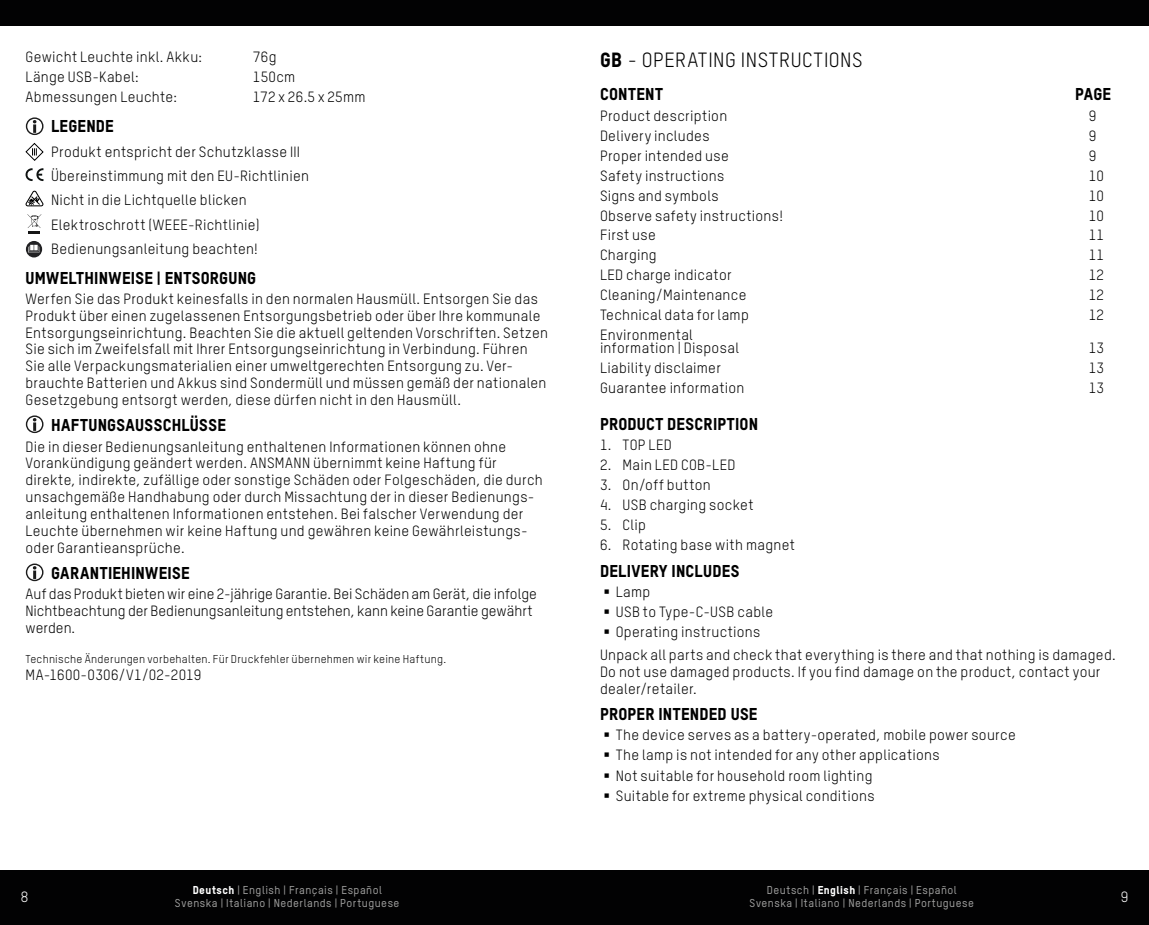
<style>
.page{position:relative;width:1149px;height:925px;background:#fff}
.page>*{position:absolute;margin:0;border:0;box-sizing:border-box;transform-origin:0 0}
.t1{font:20.25px "TSTARPRO";letter-spacing:.03em;color:#000}
.t2{font:800 16.88px "TSTARPRO";letter-spacing:.015em;color:#000}
.t3{font:14.62px/16.9px "TSTARPRO";letter-spacing:.02em;color:#000}
.t4{font:14.62px/16.9px "TSTARPRO";color:#000}
.t5{font:14.62px "TSTARPRO";color:#fff}
.t6{font:500 11.25px/13.5px "TSTARPRO";letter-spacing:.04em;color:#9d9d9c;text-align:center}
.t7{font:11.25px "TSTARPRO";letter-spacing:.02em;color:#000}
.s1{font-weight:800}
.s2{font-weight:800;color:#fff}
</style>
<div class="page">
<div style="left:0;top:0;width:1148px;height:26px;background:#020203"></div>
<div style="left:0;top:870px;width:1148px;height:55px;background:#020203"></div>
<svg style="left:26px;top:117px;width:17px;height:18px"></svg>
<svg style="left:25px;top:142px;width:19px;height:19px"></svg>
<svg style="left:25px;top:168px;width:18px;height:13px"></svg>
<svg style="left:25px;top:190px;width:19px;height:17px"></svg>
<svg style="left:27px;top:214px;width:14px;height:20px"></svg>
<svg style="left:26px;top:241px;width:16px;height:16px"></svg>
<svg style="left:26px;top:415px;width:17px;height:18px"></svg>
<svg style="left:26px;top:564px;width:17px;height:17px"></svg>
<p class="t3" style="left:26px;top:48px;width:178px">Gewicht Leuchte inkl. Akku:</p>
<p class="t3" style="left:253px;top:48px;width:25px">76g</p>
<p class="t3" style="left:26px;top:68px;width:115px">Länge USB-Kabel:</p>
<p class="t3" style="left:253px;top:68px;width:44px">150cm</p>
<p class="t3" style="left:26px;top:88px;width:153px">Abmessungen Leuchte:</p>
<p class="t3" style="left:253px;top:88px;width:114px">172 x 26.5 x 25mm</p>
<p class="t2" style="left:51px;top:115px;width:64px">LEGENDE</p>
<p class="t3" style="left:51px;top:139px;width:259px;line-height:24.3px">Produkt entspricht der Schutzklasse III Übereinstimmung mit den EU-Richtlinien Nicht in die Lichtquelle blicken Elektroschrott (WEEE-Richtlinie)<br>Bedienungsanleitung beachten!</p>
<p class="t2" style="left:26px;top:266px;width:232px">UMWELTHINWEISE | ENTSORGUNG</p>
<p class="t3" style="left:26px;top:289px;width:524px">Werfen Sie das Produkt keinesfalls in den normalen Hausmüll. Entsorgen Sie das Produkt über einen zugelassenen Entsorgungsbetrieb oder über Ihre kommunale Entsorgungseinrichtung. Beachten Sie die aktuell geltenden Vorschriften. Setzen Sie sich im Zweifelsfall mit Ihrer Entsorgungseinrichtung in Verbindung. Führen Sie alle Verpackungsmaterialien einer umweltgerechten Entsorgung zu. Ver&shy;brauchte Batterien und Akkus sind Sondermüll und müssen gemäß der nationalen Gesetzgebung entsorgt werden, diese dürfen nicht in den Hausmüll.</p>
<p class="t2" style="left:51px;top:414px;width:176px">HAFTUNGSAUSSCHLÜSSE</p>
<p class="t3" style="left:26px;top:437px;width:518px">Die in dieser Bedienungsanleitung enthaltenen Informationen können ohne Vorankündigung geändert werden. ANSMANN übernimmt keine Haftung für direkte, indirekte, zufällige oder sonstige Schäden oder Folgeschäden, die durch unsachgemäße Handhabung oder durch Missachtung der in dieser Bedienungs&shy;anleitung enthaltenen Informationen entstehen. Bei falscher Verwendung der Leuchte übernehmen wir keine Haftung und gewähren keine Gewährleistungs&shy;oder Garantieansprüche.</p>
<p class="t2" style="left:51px;top:562px;width:140px">GARANTIEHINWEISE</p>
<p class="t4" style="left:26px;top:585px;width:512px">Auf das Produkt bieten wir eine 2-jährige Garantie. Bei Schäden am Gerät, die infolge<br>Nichtbeachtung der Bedienungsanleitung entstehen, kann keine Garantie gewährt werden.</p>
<p class="t7" style="left:26px;top:652px;width:422px">Technische Änderungen vorbehalten. Für Druckfehler übernehmen wir keine Haftung.</p>
<p class="t3" style="left:26px;top:666px;width:177px">MA-1600-0306/V1/02-2019</p>
<h1 class="t1" style="left:600px;top:46px;width:264px"><span class="s1">GB</span> - OPERATING INSTRUCTIONS</h1>
<p class="t2" style="left:600px;top:82px;width:64px">CONTENT</p>
<p class="t2" style="left:1074px;top:82px;width:37px">PAGE</p>
<p class="t3" style="left:600px;top:107px;width:129px">Product description</p>
<p class="t3" style="left:1088px;top:107px;width:9px">9</p>
<p class="t3" style="left:600px;top:127px;width:111px">Delivery includes</p>
<p class="t3" style="left:1088px;top:127px;width:9px">9</p>
<p class="t3" style="left:600px;top:147px;width:130px">Proper intended use</p>
<p class="t3" style="left:1088px;top:147px;width:9px">9</p>
<p class="t3" style="left:600px;top:167px;width:126px">Safety instructions</p>
<p class="t3" style="left:1088px;top:167px;width:17px">10</p>
<p class="t3" style="left:600px;top:186px;width:120px">Signs and symbols</p>
<p class="t3" style="left:1088px;top:186px;width:17px">10</p>
<p class="t3" style="left:600px;top:206px;width:184px">Observe safety instructions!</p>
<p class="t3" style="left:1088px;top:206px;width:17px">10</p>
<p class="t3" style="left:600px;top:226px;width:57px">First use</p>
<p class="t3" style="left:1088px;top:226px;width:17px">11</p>
<p class="t3" style="left:600px;top:246px;width:58px">Charging</p>
<p class="t3" style="left:1088px;top:246px;width:17px">11</p>
<p class="t3" style="left:600px;top:266px;width:133px">LED charge indicator</p>
<p class="t3" style="left:1088px;top:266px;width:17px">12</p>
<p class="t3" style="left:600px;top:286px;width:148px">Cleaning/Maintenance</p>
<p class="t3" style="left:1088px;top:286px;width:17px">12</p>
<p class="t3" style="left:600px;top:306px;width:150px">Technical data for lamp</p>
<p class="t3" style="left:1088px;top:306px;width:17px">12</p>
<p class="t3" style="left:600px;top:327px;width:140px;line-height:13.5px">Environmental information | Disposal</p>
<p class="t3" style="left:1088px;top:339px;width:17px">13</p>
<p class="t3" style="left:600px;top:359px;width:122px">Liability disclaimer</p>
<p class="t3" style="left:1088px;top:359px;width:17px">13</p>
<p class="t3" style="left:600px;top:379px;width:146px">Guarantee information</p>
<p class="t3" style="left:1088px;top:379px;width:17px">13</p>
<p class="t2" style="left:600px;top:412px;width:160px">PRODUCT DESCRIPTION</p>
<p class="t3" style="left:600px;top:436px;width:73px">1. TOP LED</p>
<p class="t3" style="left:600px;top:456px;width:137px">2. Main LED COB-LED</p>
<p class="t3" style="left:600px;top:476px;width:112px">3. On/off button</p>
<p class="t3" style="left:600px;top:496px;width:155px">4. USB charging socket</p>
<p class="t3" style="left:600px;top:516px;width:47px">5. Clip</p>
<p class="t3" style="left:600px;top:536px;width:196px">6. Rotating base with magnet</p>
<p class="t2" style="left:600px;top:559px;width:141px">DELIVERY INCLUDES</p>
<p class="t3" style="left:603px;top:582px;width:49px">▪ Lamp</p>
<p class="t3" style="left:603px;top:602px;width:171px">▪ USB to Type-C-USB cable</p>
<p class="t3" style="left:600px;top:619px;width:517px;line-height:23.2px">▪ Operating instructions<br>Unpack all parts and check that everything is there and that nothing is damaged.</p>
<p class="t3" style="left:600px;top:663px;width:502px">Do not use damaged products. If you find damage on the product, contact your dealer/retailer.</p>
<p class="t2" style="left:600px;top:703px;width:159px">PROPER INTENDED USE</p>
<p class="t3" style="left:603px;top:726px;width:414px">▪ The device serves as a battery-operated, mobile power source</p>
<p class="t3" style="left:603px;top:746px;width:338px">▪ The lamp is not intended for any other applications</p>
<p class="t3" style="left:603px;top:766px;width:271px">▪ Not suitable for household room lighting</p>
<p class="t3" style="left:603px;top:786px;width:272px">▪ Suitable for extreme physical conditions</p>
<p class="t6" style="left:175px;top:882px;width:226px"><span class="s2">Deutsch</span> | English | Français | Español<br>Svenska | Italiano | Nederlands | Portuguese</p>
<p class="t6" style="left:749px;top:882px;width:226px">Deutsch | <span class="s2">English</span> | Français | Español<br>Svenska | Italiano | Nederlands | Portuguese</p>
<p class="t5" style="left:21px;top:887px;width:9px">8</p>
<p class="t5" style="left:1120px;top:887px;width:9px">9</p>
</div>
